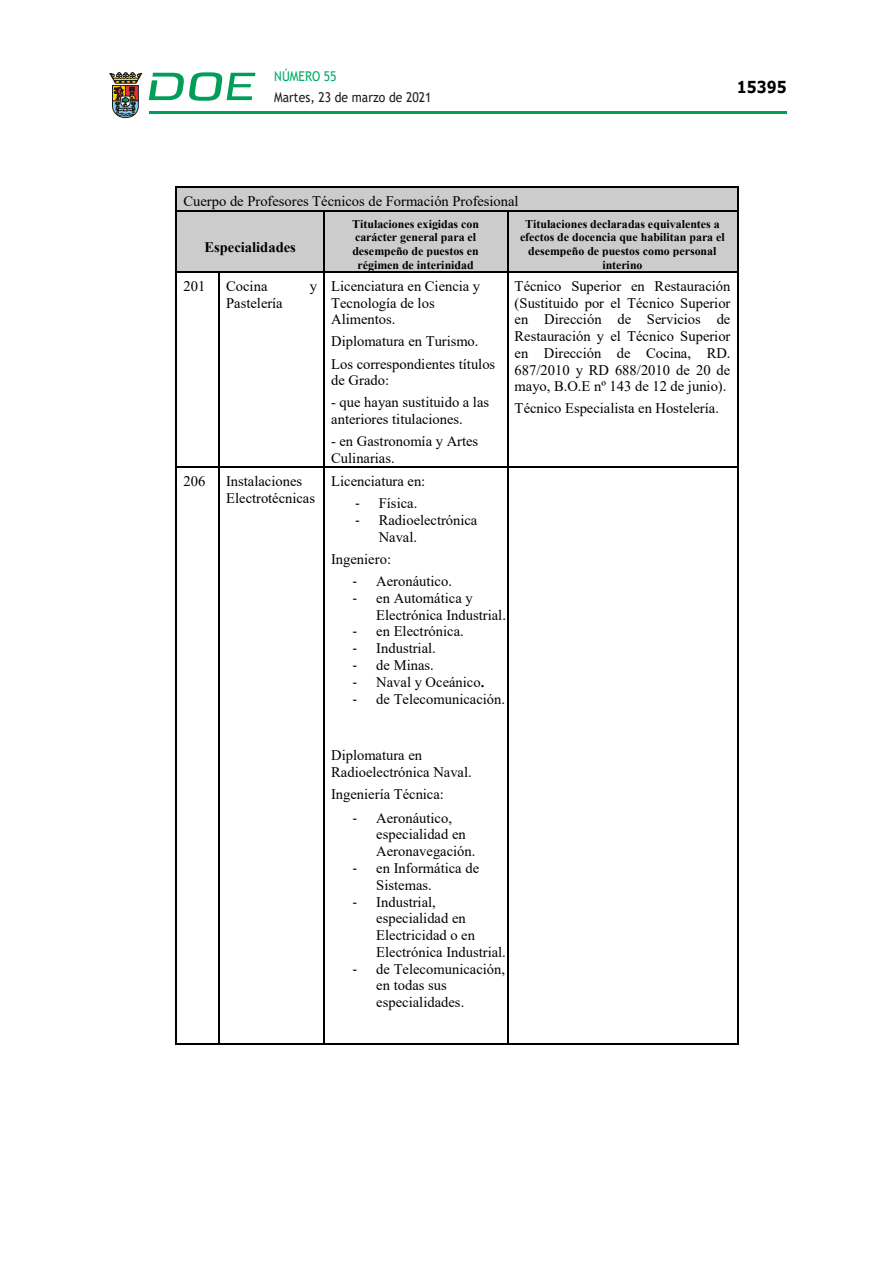
<style>
.page{position:relative;width:893px;height:1263px;background:#fff}
.page>*{position:absolute;margin:0;border:0;box-sizing:border-box;transform-origin:0 0}
.t1{font:700 16.5px "Verdana";color:#000;scale:.85 1}
.t2{font:14.55px/16.8px "Times New Roman";color:#000}
.t3{font:700 14.55px "Times New Roman";color:#000}
.t4{font:13.5px "Trebuchet MS";color:#1d1d1b;scale:.9 1}
.t5{font:13.5px "Trebuchet MS";color:#00ab67;scale:.9 1}
.t6{font:700 11.85px/13.6px "Times New Roman";letter-spacing:-.005em;color:#000;text-align:center}
.s1{font-family:"Cambria"}
.s2{font-weight:700}
</style>
<div class="page">
<hr style="left:149px;top:111px;width:638px;height:3px;background:#009e59">
<svg style="left:109px;top:72px;width:33px;height:46px"></svg>
<svg style="left:149px;top:72px;width:106px;height:29px"></svg>
<div style="left:177px;top:188px;width:560px;height:22px;background:#ccc"></div>
<hr style="left:177px;top:187px;width:560px;height:1px;background:#000">
<div style="left:177px;top:211px;width:146px;height:60px;background:#ccc"></div>
<div style="left:324px;top:211px;width:183px;height:60px;background:#ccc"></div>
<div style="left:508px;top:211px;width:229px;height:60px;background:#ccc"></div>
<svg style="left:176px;top:187px;width:1px;height:24px"></svg>
<hr style="left:177px;top:210px;width:147px;height:1px;background:#000">
<hr style="left:325px;top:210px;width:182px;height:1px;background:#000">
<hr style="left:508px;top:210px;width:229px;height:1px;background:#000">
<svg style="left:737px;top:187px;width:1px;height:24px"></svg>
<hr style="left:176px;top:211px;width:1px;height:60px;background:#000">
<hr style="left:324px;top:211px;width:1px;height:60px;background:#000">
<hr style="left:507px;top:211px;width:1px;height:60px;background:#000">
<hr style="left:737px;top:211px;width:1px;height:60px;background:#000">
<hr style="left:177px;top:271px;width:41px;height:2px;background:#000">
<hr style="left:220px;top:271px;width:104px;height:2px;background:#000">
<hr style="left:325px;top:271px;width:182px;height:2px;background:#000">
<hr style="left:508px;top:271px;width:229px;height:2px;background:#000">
<hr style="left:176px;top:273px;width:1px;height:193px;background:#000">
<hr style="left:218px;top:273px;width:2px;height:193px;background:#000">
<hr style="left:324px;top:273px;width:1px;height:193px;background:#000">
<hr style="left:507px;top:273px;width:1px;height:193px;background:#000">
<hr style="left:737px;top:273px;width:1px;height:193px;background:#000">
<hr style="left:177px;top:466px;width:41px;height:2px;background:#000">
<hr style="left:220px;top:466px;width:104px;height:2px;background:#000">
<hr style="left:325px;top:466px;width:182px;height:2px;background:#000">
<hr style="left:508px;top:466px;width:229px;height:2px;background:#000">
<hr style="left:176px;top:468px;width:1px;height:575px;background:#000">
<hr style="left:177px;top:1043px;width:41px;height:1px;background:#000">
<hr style="left:218px;top:468px;width:2px;height:575px;background:#000">
<hr style="left:220px;top:1043px;width:104px;height:1px;background:#000">
<hr style="left:324px;top:468px;width:1px;height:575px;background:#000">
<hr style="left:325px;top:1043px;width:182px;height:1px;background:#000">
<hr style="left:507px;top:468px;width:1px;height:575px;background:#000">
<hr style="left:508px;top:1043px;width:229px;height:1px;background:#000">
<hr style="left:737px;top:468px;width:1px;height:575px;background:#000">
<p class="t5" style="left:274px;top:67px;width:71px">NÚMERO 55</p>
<p class="t4" style="left:274px;top:88px;width:176px">Martes, 23 de marzo de 2021</p>
<p class="t1" style="left:737px;top:75px;width:60px">15395</p>
<p class="t2" style="left:183px;top:193px;width:337px">Cuerpo de Profesores Técnicos de Formación Profesional</p>
<p class="t3" style="left:204px;top:237px;width:93px">Especialidades</p>
<p class="t6" style="left:352px;top:217px;width:128px">Titulaciones exigidas con carácter general para el desempeño de puestos en régimen de interinidad</p>
<p class="t6" style="left:520px;top:217px;width:206px">Titulaciones declaradas equivalentes a efectos de docencia que habilitan para el desempeño de puestos como personal interino</p>
<p class="t2" style="left:183px;top:277px;width:23px">201</p>
<p class="t2" style="left:226px;top:277px;width:43px">Cocina</p>
<p class="t2" style="left:310px;top:277px;width:9px">y</p>
<p class="t2" style="left:226px;top:294px;width:58px">Pastelería</p>
<p class="t2" style="left:331px;top:277px;width:151px">Licenciatura en Ciencia y<br>Tecnología de los<br>Alimentos.</p>
<p class="t2" style="left:331px;top:330px;width:165px;line-height:22px">Diplomatura en Turismo.<br>Los correspondientes títulos</p>
<p class="t2" style="left:331px;top:371px;width:59px">de Grado:</p>
<p class="t2" style="left:331px;top:394px;width:159px">- que hayan sustituido a las anteriores titulaciones.</p>
<p class="t2" style="left:331px;top:432px;width:149px">- en Gastronomía y Artes<br>Culinarias.</p>
<p class="t2" style="left:183px;top:472px;width:23px">206</p>
<p class="t2" style="left:226px;top:472px;width:90px">Instalaciones<br>Electrotécnicas</p>
<p class="t2" style="left:331px;top:472px;width:96px">Licenciatura en:</p>
<p class="t2" style="left:355px;top:495px;width:64px"><span class="s1">-</span> Física.</p>
<p class="t2" style="left:379px;top:511px;width:100px;text-indent:-24px"><span class="s1">-</span> Radioelectrónica<br>Naval.</p>
<p class="t2" style="left:331px;top:550px;width:61px">Ingeniero:</p>
<p class="t2" style="left:352px;top:572px;width:101px"><span class="s1">-</span> Aeronáutico.</p>
<p class="t2" style="left:376px;top:589px;width:131px;text-indent:-24px"><span class="s1">-</span> en Automática y<br>Electrónica Industrial.</p>
<p class="t2" style="left:352px;top:623px;width:113px"><span class="s1">-</span> en Electrónica.</p>
<p class="t2" style="left:352px;top:639px;width:85px"><span class="s1">-</span> Industrial.</p>
<p class="t2" style="left:352px;top:656px;width:83px"><span class="s1">-</span> de Minas.</p>
<p class="t2" style="left:352px;top:673px;width:133px"><span class="s1">-</span> Naval y Oceánico<span class="s2">.</span></p>
<p class="t2" style="left:352px;top:690px;width:154px"><span class="s1">-</span> de Telecomunicación.</p>
<p class="t2" style="left:515px;top:277px;width:217px;text-align:justify">Técnico Superior en Restauración (Sustituido por el Técnico Superior en Dirección de Servicios de Restauración y el Técnico Superior en Dirección de Cocina, RD.<br>687/2010 y RD 688/2010 de 20 de mayo, B.O.E nº 143 de 12 de junio).</p>
<p class="t2" style="left:515px;top:400px;width:206px">Técnico Especialista en Hostelería.</p>
<p class="t2" style="left:331px;top:746px;width:142px">Diplomatura en<br>Radioelectrónica Naval.</p>
<p class="t2" style="left:331px;top:785px;width:114px">Ingeniería Técnica:</p>
<p class="t2" style="left:376px;top:809px;width:101px;text-indent:-24px"><span class="s1">-</span> Aeronáutico, especialidad en<br>Aeronavegación.</p>
<p class="t2" style="left:376px;top:859px;width:104px;text-indent:-24px"><span class="s1">-</span> en Informática de<br>Sistemas.</p>
<p class="t2" style="left:376px;top:893px;width:131px;text-indent:-24px"><span class="s1">-</span> Industrial, especialidad en<br>Electricidad o en<br>Electrónica Industrial.</p>
<p class="t2" style="left:376px;top:960px;width:130px;text-indent:-24px"><span class="s1">-</span> de Telecomunicación, en todas sus especialidades.</p>
</div>
